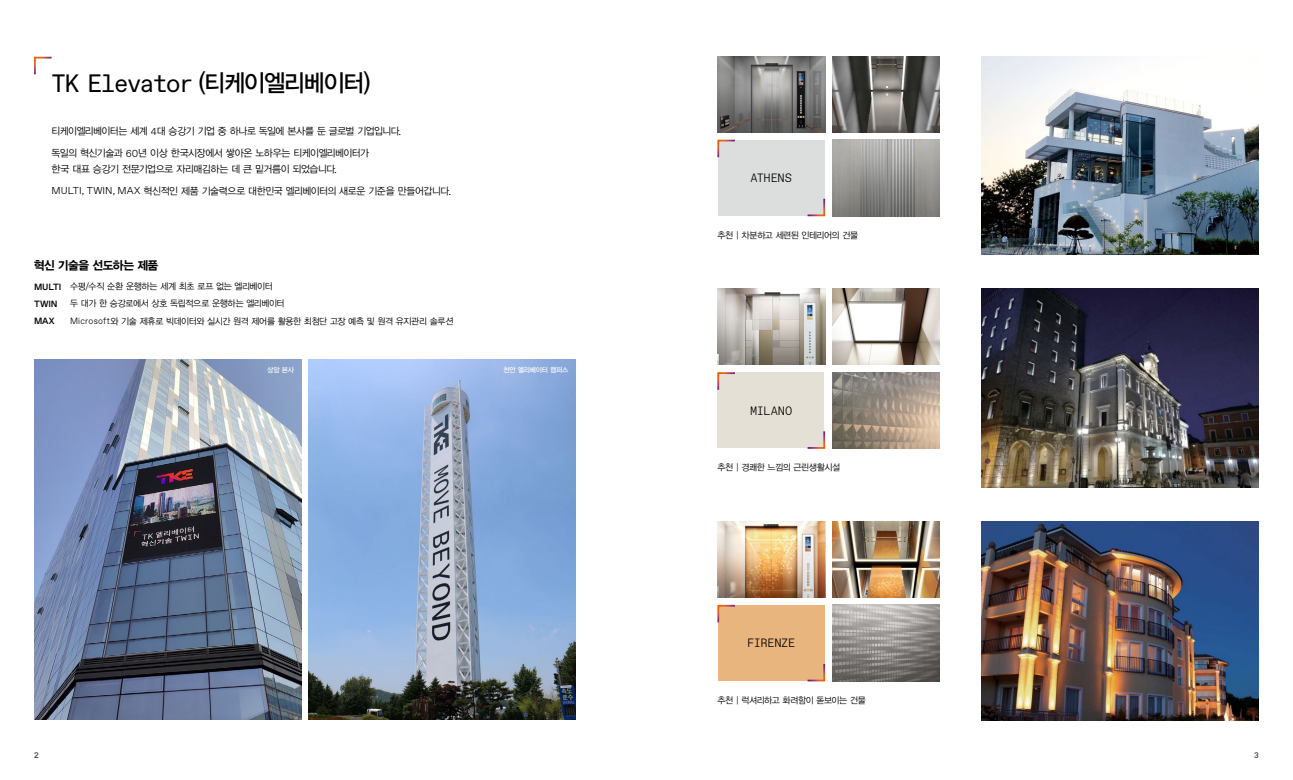
<style>
.page{position:relative;width:1293px;height:780px;background:#fff}
.page>*{position:absolute;margin:0;border:0;box-sizing:border-box;transform-origin:0 0}
.t1{font:25px "TKE Type Mono";letter-spacing:-.08em;color:#000}
.t2{font:300 12px "TKE Type Mono";letter-spacing:-.025em;color:#000}
.t3{font:12px "YDVYGO35";letter-spacing:-.035em;color:#000}
.t4{font:10px/21.7px "YDVYGO32";letter-spacing:-.05em;color:#000}
.t5{font:9px "YDVYGO32";letter-spacing:-.035em;color:#000}
.t6{font:500 9px "TKE Type";letter-spacing:-.005em;color:#000}
.t7{font:500 8px "TKE Type";color:#44403f}
.t8{font:7px "YDVYGO33";letter-spacing:-.025em;color:#fff}
.s1{font-family:"YDVYGO33";font-size:24px}
.s2{font-family:"TKE Type";font-weight:300}
.s3{font-family:"TKE Type";font-weight:500}
</style>
<div class="page">
<svg style="left:34px;top:57px;width:18px;height:17px"></svg>
<img style="left:34px;top:360px;width:267px;height:359px">
<img style="left:308px;top:359px;width:267px;height:360px">
<img style="left:981px;top:56px;width:278px;height:198px">
<img style="left:717px;top:56px;width:108px;height:77px">
<img style="left:832px;top:57px;width:108px;height:76px">
<img style="left:832px;top:139px;width:108px;height:77px">
<div style="left:718px;top:140px;width:106px;height:76px;background:#dcdddd"></div>
<svg style="left:717px;top:140px;width:18px;height:17px"></svg>
<svg style="left:807px;top:199px;width:18px;height:17px"></svg>
<img style="left:981px;top:288px;width:278px;height:199px">
<img style="left:717px;top:288px;width:108px;height:76px">
<img style="left:832px;top:288px;width:108px;height:76px">
<img style="left:832px;top:372px;width:108px;height:76px">
<div style="left:717px;top:372px;width:107px;height:75px;background:#e4e0d5"></div>
<svg style="left:717px;top:372px;width:18px;height:18px"></svg>
<svg style="left:807px;top:431px;width:18px;height:18px"></svg>
<img style="left:981px;top:521px;width:278px;height:199px">
<img style="left:717px;top:521px;width:108px;height:77px">
<img style="left:832px;top:521px;width:108px;height:77px">
<img style="left:832px;top:604px;width:108px;height:77px">
<div style="left:718px;top:605px;width:106px;height:76px;background:#e8b57e"></div>
<svg style="left:717px;top:604px;width:18px;height:18px"></svg>
<svg style="left:807px;top:664px;width:18px;height:17px"></svg>
<h1 class="t1" style="left:51px;top:69px;width:321px">TK Elevator <span class="s1">(티케이엘리베이터)</span></h1>
<p class="t4" style="left:52px;top:120px;width:351px">티케이엘리베이터는 세계 <span class="s2">4</span>대 승강기 기업 중 하나로 독일에 본사를 둔 글로벌 기업입니다. 독일의 혁신기술과 <span class="s2">60</span>년 이상 한국시장에서 쌓아온 노하우는 티케이엘리베이터가</p>
<p class="t4" style="left:52px;top:157px;width:401px">한국 대표 승강기 전문기업으로 자리매김하는 데 큰 밑거름이 되었습니다.<br><span class="s2">MULTI, TWIN, MAX</span> 혁신적인 제품 기술력으로 대한민국 엘리베이터의 새로운 기준을 만들어갑니다.</p>
<p class="t3" style="left:34px;top:257px;width:126px">혁신 기술을 선도하는 제품</p>
<p class="t5" style="left:34px;top:280px;width:240px"><span class="s3">MULTI</span> 수평/수직 순환 운행하는 세계 최초 로프 없는 엘리베이터</p>
<p class="t6" style="left:34px;top:298px;width:25px">TWIN</p>
<p class="t5" style="left:70px;top:297px;width:216px">두 대가 한 승강로에서 상호 독립적으로 운행하는 엘리베이터</p>
<p class="t6" style="left:34px;top:315px;width:22px">MAX</p>
<p class="t5" style="left:70px;top:315px;width:385px"><span class="s2">Microsoft</span>와 기술 제휴로 빅데이터와 실시간 원격 제어를 활용한 최첨단 고장 예측 및 원격 유지관리 솔루션</p>
<p class="t8" style="left:267px;top:365px;width:29px">상암 본사</p>
<p class="t8" style="left:503px;top:365px;width:67px">천안 엘리베이터 캠퍼스</p>
<p class="t2" style="left:750px;top:171px;width:43px">ATHENS</p>
<p class="t5" style="left:717px;top:229px;width:142px">추천 | 차분하고 세련된 인테리어의 건물</p>
<p class="t2" style="left:750px;top:404px;width:44px">MILANO</p>
<p class="t5" style="left:717px;top:461px;width:124px">추천 | 경쾌한 느낌의 근린생활시설</p>
<p class="t2" style="left:747px;top:636px;width:50px">FIRENZE</p>
<p class="t5" style="left:717px;top:694px;width:150px">추천 | 럭셔리하고 화려함이 돋보이는 건물</p>
<p class="t7" style="left:34px;top:750px;width:6px">2</p>
<p class="t7" style="left:1254px;top:750px;width:6px">3</p>
</div>
